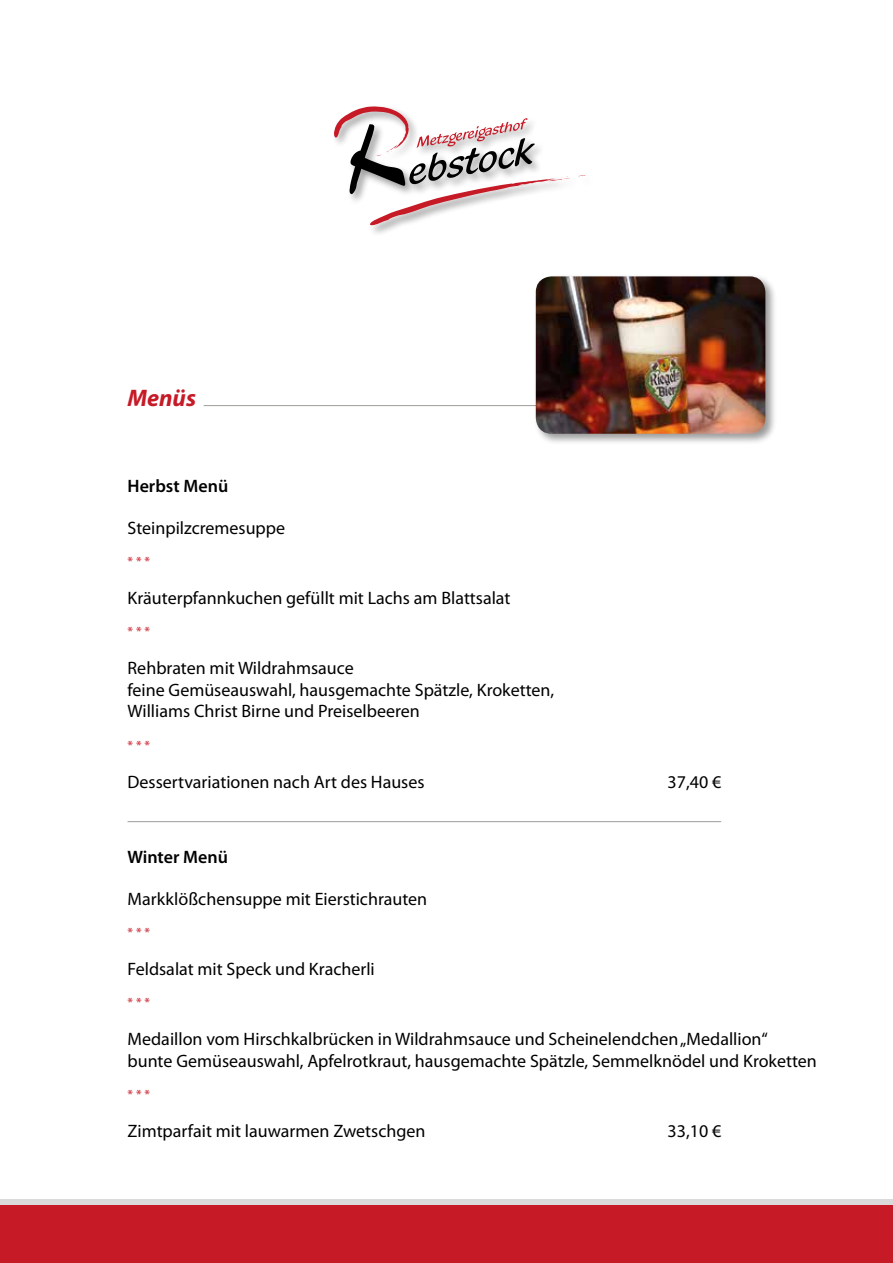
<style>
.page{position:relative;width:893px;height:1263px;background:#fff}
.page>*{position:absolute;margin:0;border:0;box-sizing:border-box;transform-origin:0 0}
.t1{font:italic 700 24px "Myriad Pro";color:#c61a27}
.t2{font:18px/21.6px "Myriad Pro";color:#000}
.t3{font:600 18px "Myriad Pro";color:#000}
.t4{font:13.5px "Myriad Pro";color:#c61a27}
</style>
<div class="page">
<svg style="left:334px;top:106px;width:236px;height:119px"></svg>
<div style="left:0;top:1199px;width:893px;height:13px;background:#dadada"></div>
<div style="left:0;top:1205px;width:893px;height:58px;background:#c61a27"></div>
<hr style="left:204px;top:405px;width:350px;height:1px;background:#9d9d9c">
<hr style="left:128px;top:821px;width:593px;height:1px;background:#9d9d9c">
<div style="left:533px;top:274px;width:244px;height:171px;background:#000;opacity:.4"></div>
<img style="left:536px;top:276px;width:229px;height:158px">
<h1 class="t1" style="left:128px;top:382px;width:70px">Menüs</h1>
<p class="t3" style="left:128px;top:475px;width:102px">Herbst Menü</p>
<p class="t2" style="left:128px;top:517px;width:159px">Steinpilzcremesuppe</p>
<p class="t4" style="left:128px;top:553px;width:24px">* * *</p>
<p class="t2" style="left:128px;top:587px;width:384px">Kräuterpfannkuchen gefüllt mit Lachs am Blattsalat</p>
<p class="t4" style="left:128px;top:623px;width:24px">* * *</p>
<p class="t2" style="left:128px;top:657px;width:428px">Rehbraten mit Wildrahmsauce<br>feine Gemüseauswahl, hausgemachte Spätzle, Kroketten,<br>Williams Christ Birne und Preiselbeeren</p>
<p class="t4" style="left:128px;top:737px;width:24px">* * *</p>
<p class="t2" style="left:128px;top:770px;width:298px">Dessertvariationen nach Art des Hauses</p>
<p class="t2" style="left:668px;top:770px;width:55px">37,40 €</p>
<p class="t3" style="left:128px;top:846px;width:102px">Winter Menü</p>
<p class="t2" style="left:128px;top:887px;width:301px">Markklößchensuppe mit Eierstichrauten</p>
<p class="t4" style="left:128px;top:924px;width:24px">* * *</p>
<p class="t2" style="left:128px;top:958px;width:249px">Feldsalat mit Speck und Kracherli</p>
<p class="t4" style="left:128px;top:994px;width:24px">* * *</p>
<p class="t2" style="left:128px;top:1028px;width:691px">Medaillon vom Hirschkalbrücken in Wildrahmsauce und Scheinelendchen „Medallion“ bunte Gemüseauswahl, Apfelrotkraut, hausgemachte Spätzle, Semmelknödel und Kroketten</p>
<p class="t4" style="left:128px;top:1086px;width:24px">* * *</p>
<p class="t2" style="left:128px;top:1120px;width:299px">Zimtparfait mit lauwarmen Zwetschgen</p>
<p class="t2" style="left:668px;top:1120px;width:55px">33,10 €</p>
</div>
